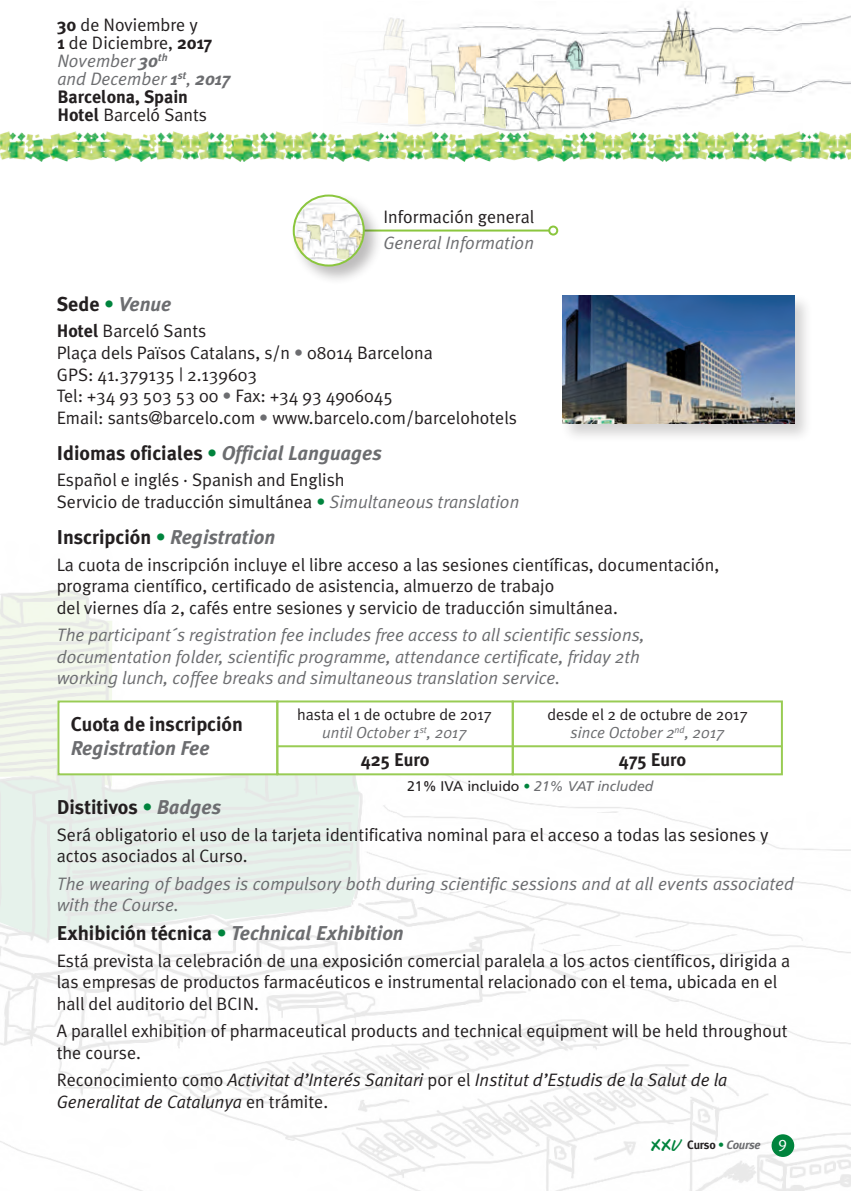
<style>
.page{position:relative;width:851px;height:1191px;background:#fff}
.page>*{position:absolute;margin:0;border:0;box-sizing:border-box;transform-origin:0 0}
.t1{font:italic 700 20px "Meta Plus";color:#6c6d70}
.t2{font:700 20px "Meta Plus";color:#231f20}
.t3{font:700 18.4px "Meta Plus";color:#231f20}
.t4{font:18px/21.6px "Meta Plus";color:#231f20}
.t5{font:italic 18px/21.6px "Meta Plus";color:#6c6d70}
.t6{font:italic 18px/21.6px "Meta Plus";color:#231f20}
.t7{font:16px/18px "Meta Plus";color:#231f20;text-align:center}
.t8{font:14px "Frutiger LT";color:#231f20}
.t9{font:italic 700 12.2px "Meta Plus";color:#6c6d70}
.s1{font-weight:700}
.s2{font-style:italic;color:#6c6d70}
.s3{font-weight:700;font-style:italic;color:#6c6d70}
.s4{font-style:normal;color:#231f20}
.s5{font-style:normal;color:#00843d}
.s6{color:#6c6d70}
.s7{color:#00843d}
.s8{font-style:normal}
.s9{font-family:"Brook 23";font-weight:400;font-style:normal;font-size:16px;color:#00843d}
.s10{font-weight:400;font-style:normal;font-size:16px;color:#fff}
</style>
<div class="page">
<img style="left:0;top:700px;width:850px;height:491px">
<svg style="left:0;top:589px;width:112px;height:156px"></svg>
<svg style="left:0;top:745px;width:359px;height:195px;fill:#e6f2eb"></svg>
<img style="left:358px;top:8px;width:492px;height:123px">
<svg style="left:431px;top:42px;width:150px;height:86px"></svg>
<img style="left:0;top:131px;width:850px;height:30px">
<div style="left:771px;top:1134px;width:23px;height:23px;background:#00843d;border-radius:50%"></div>
<hr style="left:363px;top:229px;width:186px;height:2px;background:#8bc63e">
<div style="left:548px;top:225px;width:10px;height:10px;border:2px solid #8bc63e;border-radius:50%"></div>
<div style="left:560px;top:293px;width:253px;height:150px;background:#231f20;opacity:.2"></div>
<img style="left:562px;top:296px;width:232px;height:128px">
<div style="left:57px;top:700px;width:725px;height:75px;background:#fff"></div>
<div style="left:57px;top:700px;width:221px;height:75px;border:2px solid #99cc54"></div>
<div style="left:276px;top:700px;width:237px;height:75px;border:2px solid #99cc54"></div>
<div style="left:511px;top:700px;width:271px;height:75px;border:2px solid #99cc54"></div>
<hr style="left:276px;top:745px;width:506px;height:2px;background:#99cc54">
<div style="left:291px;top:193px;width:93px;height:93px;background:#231f20;opacity:.3"></div>
<img style="left:294px;top:195px;width:70px;height:70px">
<svg style="left:294px;top:213px;width:70px;height:47px"></svg>
<div style="left:293px;top:194px;width:72px;height:72px;border:2px solid #8bc63e;border-radius:50%"></div>
<p class="t4" style="left:57px;top:15px;width:174px;line-height:18px"><span class="s1">30</span> de Noviembre y<br><span class="s1">1</span> de Diciembre, <span class="s1">2017<br></span><span class="s2">November</span> <span class="s3">30</span><sup>th<br></sup><span class="s2">and December</span> <span class="s3">1</span><sup>st</sup><span class="s2">,</span> <span class="s3">2017<br></span><span class="s1">Barcelona, Spain<br>Hotel</span> Barceló Sants</p>
<p class="t1" style="left:57px;top:292px;width:116px"><span class="s4">Sede</span> <span class="s5">•</span> Venue</p>
<p class="t4" style="left:383px;top:205px;width:152px">Información general</p>
<p class="t5" style="left:383px;top:231px;width:152px">General Information</p>
<p class="t4" style="left:57px;top:320px;width:462px"><span class="s1">Hotel</span> Barceló Sants<br>Plaça dels Països Catalans, s/n <span class="s6">•</span> 08014 Barcelona<br>GPS: 41.379135 | 2.139603<br>Tel: +34 93 503 53 00 <span class="s6">•</span> Fax: +34 93 4906045<br>Email: sants@barcelo.com <span class="s6">•</span> www.barcelo.com/barcelohotels</p>
<p class="t1" style="left:57px;top:441px;width:326px"><span class="s4">Idiomas oficiales</span> <span class="s5">•</span> Official Languages</p>
<p class="t4" style="left:57px;top:469px;width:464px">Español e inglés · Spanish and English<br>Servicio de traducción simultánea <span class="s7">•</span> <span class="s2">Simultaneous translation</span></p>
<p class="t1" style="left:57px;top:525px;width:220px"><span class="s4">Inscripción</span> <span class="s5">•</span> Registration</p>
<p class="t4" style="left:57px;top:553px;width:664px">La cuota de inscripción incluye el libre acceso a las sesiones científicas, documentación, programa científico, certificado de asistencia, almuerzo de trabajo<br>del viernes día 2, cafés entre sesiones y servicio de traducción simultánea.</p>
<p class="t5" style="left:57px;top:624px;width:589px">The participant´s registration fee includes free access to all scientific sessions, documentation folder, scientific programme, attendance certificate, friday 2th working lunch, coffee breaks and simultaneous translation service.</p>
<p class="t2" style="left:71px;top:713px;width:174px">Cuota de inscripción</p>
<p class="t1" style="left:71px;top:737px;width:140px">Registration Fee</p>
<p class="t2" style="left:57px;top:795px;width:166px">Distitivos <span class="s7">•</span> <span class="s2">Badges</span></p>
<p class="t7" style="left:297px;top:705px;width:196px">hasta el 1 de octubre de 2017 <span class="s2">until October 1</span><sup>st</sup><span class="s2">, 2017</span></p>
<p class="t7" style="left:547px;top:705px;width:202px">desde el 2 de octubre de 2017 <span class="s2">since October 2</span><sup>nd</sup><span class="s2">, 2017</span></p>
<p class="t8" style="left:407px;top:777px;width:248px">21% IVA incluido <span class="s7">•</span> <span class="s2">21% VAT included</span></p>
<p class="t3" style="left:361px;top:749px;width:70px">425 Euro</p>
<p class="t3" style="left:619px;top:749px;width:69px">475 Euro</p>
<p class="t4" style="left:57px;top:823px;width:713px">Será obligatorio el uso de la tarjeta identificativa nominal para el acceso a todas las sesiones y actos asociados al Curso.</p>
<p class="t5" style="left:57px;top:872px;width:739px">The wearing of badges is compulsory both during scientific sessions and at all events associated with the Course.</p>
<p class="t1" style="left:57px;top:921px;width:348px"><span class="s4">Exhibición técnica</span> <span class="s5">•</span> Technical Exhibition</p>
<p class="t4" style="left:57px;top:949px;width:735px">Está prevista la celebración de una exposición comercial paralela a los actos científicos, dirigida a las empresas de productos farmacéuticos e instrumental relacionado con el tema, ubicada en el hall del auditorio del BCIN.</p>
<p class="t4" style="left:57px;top:1020px;width:732px">A parallel exhibition of pharmaceutical products and technical equipment will be held throughout the course.</p>
<p class="t6" style="left:57px;top:1068px;width:672px"><span class="s8">Reconocimiento como</span> Activitat d’Interés Sanitari <span class="s8">por el</span> Institut d’Estudis de la Salut de la<br>Generalitat de Catalunya <span class="s8">en trámite.</span></p>
<p class="t9" style="left:651px;top:1138px;width:137px"><span class="s9">XXV</span> <span class="s4">Curso</span> <span class="s5">•</span> Course <span class="s10">9</span></p>
</div>
